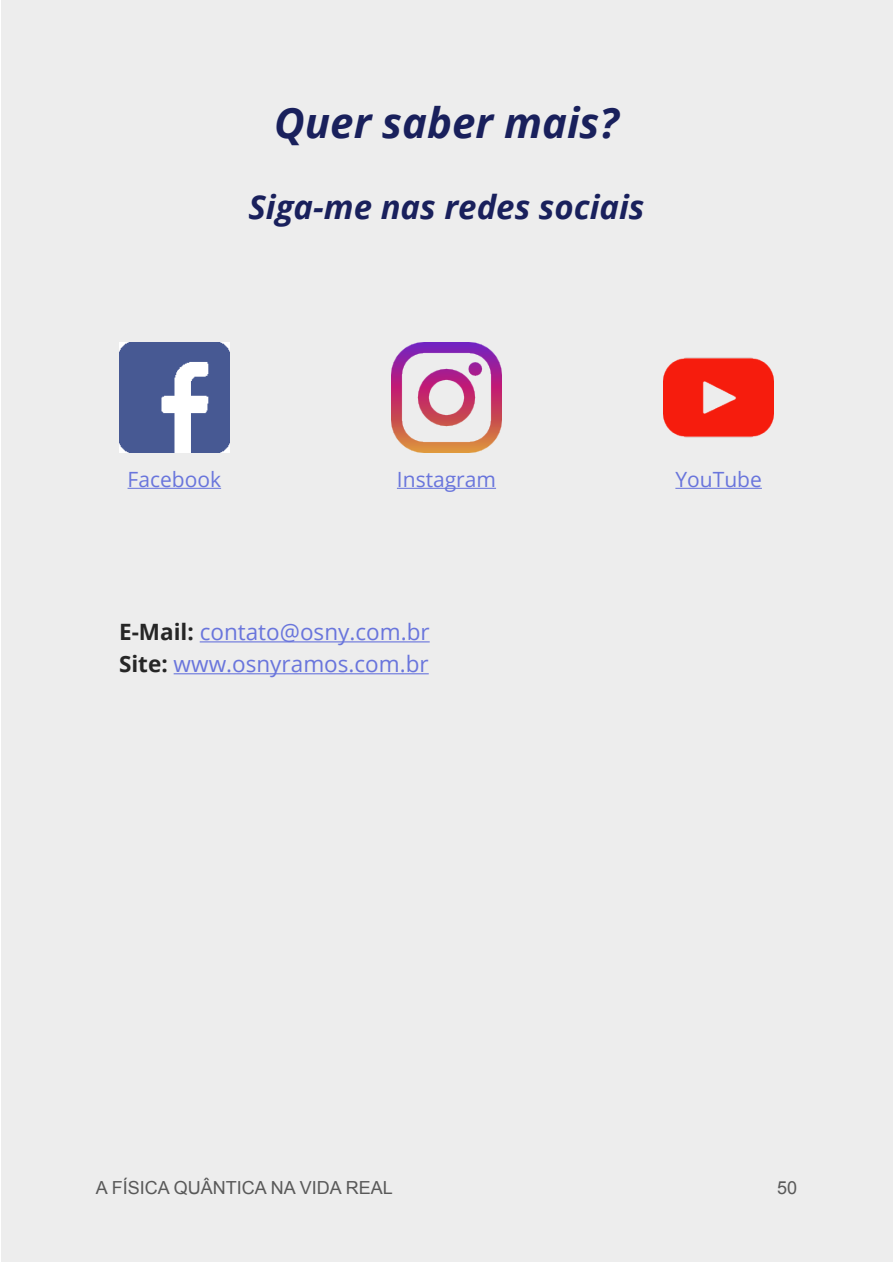
<style>
.page{position:relative;width:893px;height:1263px;background:#fff}
.page>*{position:absolute;margin:0;border:0;box-sizing:border-box;transform-origin:0 0}
.t1{font:italic 700 42px "Open Sans";color:#19205c}
.t2{font:italic 700 33px "Open Sans";color:#19205c}
.t3{font:22.5px/32px "Open Sans";color:#6975dc}
.t4{font:21px "Open Sans";color:#6975dc}
.t5{font:18px "Arial";color:#595959}
.s1{font-weight:700;color:#262626}
</style>
<div class="page">
<div style="left:1px;top:1px;width:891px;height:1261px;background:#ededed"></div>
<img style="left:119px;top:342px;width:111px;height:111px">
<img style="left:391px;top:342px;width:111px;height:111px">
<img style="left:663px;top:357px;width:111px;height:81px">
<hr style="left:128px;top:488px;width:93px;height:1px;background:#6975dc">
<hr style="left:397px;top:488px;width:99px;height:1px;background:#6975dc">
<hr style="left:675px;top:488px;width:87px;height:1px;background:#6975dc">
<hr style="left:200px;top:641px;width:230px;height:1px;background:#6975dc">
<hr style="left:174px;top:673px;width:255px;height:1px;background:#6975dc">
<h1 class="t1" style="left:274px;top:94px;width:346px">Quer saber mais?</h1>
<h2 class="t2" style="left:248px;top:183px;width:398px">Siga-me nas redes sociais</h2>
<p class="t4" style="left:128px;top:465px;width:95px">Facebook</p>
<p class="t4" style="left:397px;top:465px;width:101px">Instagram</p>
<p class="t4" style="left:675px;top:465px;width:88px">YouTube</p>
<p class="t3" style="left:119px;top:615px;width:312px"><span class="s1">E-Mail:</span> contato@osny.com.br<br><span class="s1">Site:</span> www.osnyramos.com.br</p>
<p class="t5" style="left:96px;top:1176px;width:299px">A FÍSICA QUÂNTICA NA VIDA REAL</p>
<p class="t5" style="left:777px;top:1176px;width:22px">50</p>
</div>
